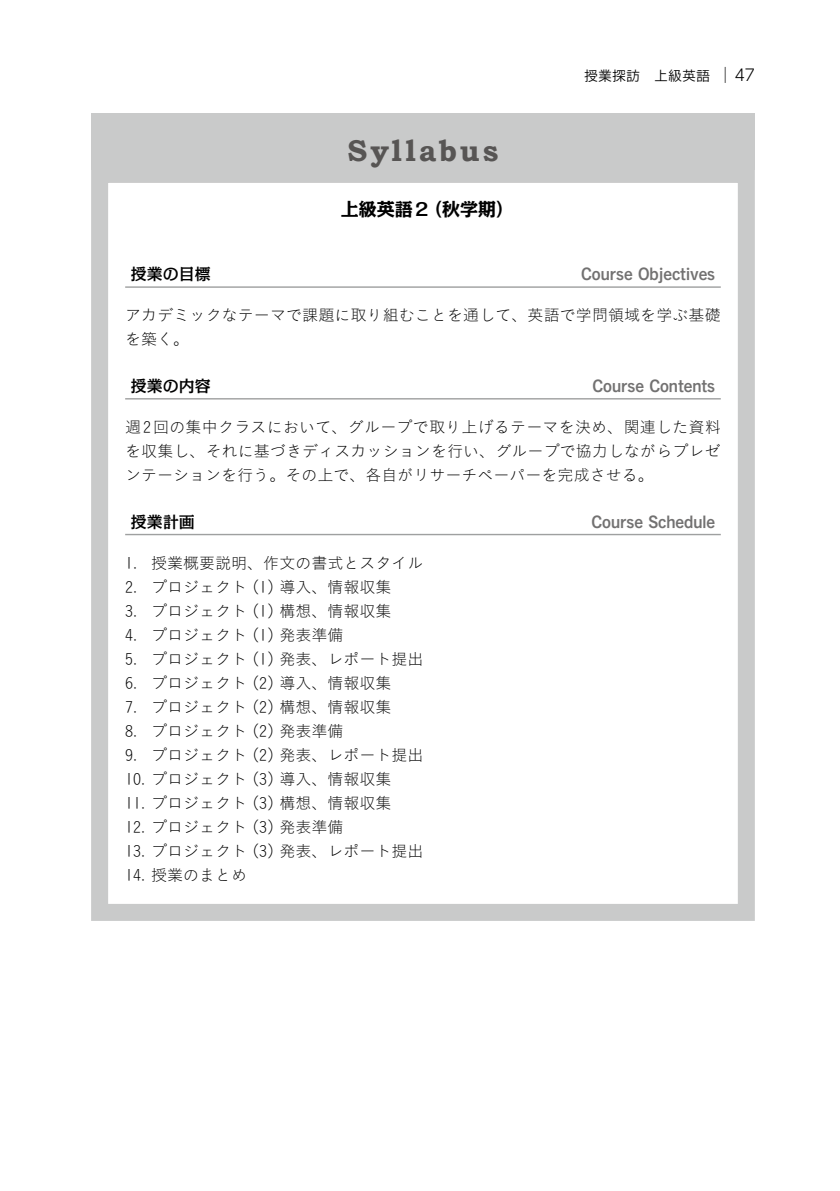
<style>
.page{position:relative;width:840px;height:1191px;background:#fff}
.page>*{position:absolute;margin:0;border:0;box-sizing:border-box;transform-origin:0 0}
.t1{font:700 30px "Bookman Old Style";letter-spacing:.105em;color:#575554}
.t2{font:700 18px "Kakumin Pro";color:#000}
.t3{font:16px/24px "Koburina Go Std W1";color:#000}
.t4{font:16px "Koburina Go Std W6";color:#727171}
.t5{font:500 16px "Kakumin Pro";color:#000}
.t6{font:14px "Ro NOW Std GM";color:#000}
.s1{font-family:"UD Shin Go C Oniz Pr 6 N";font-weight:300;font-size:16px}
</style>
<div class="page">
<hr style="left:125px;top:286px;width:595px;height:2px;background:#9fa0a0">
<hr style="left:125px;top:398px;width:595px;height:1px;background:#9fa0a0">
<hr style="left:125px;top:534px;width:595px;height:1px;background:#9fa0a0">
<div style="left:91px;top:166px;width:663px;height:755px;border:17px solid #c9caca"></div>
<div style="left:91px;top:113px;width:663px;height:57px;background:#c9caca"></div>
<h1 class="t1" style="left:347px;top:129px;width:152px">Syllabus</h1>
<p class="t2" style="left:340px;top:195px;width:175px">上級英語 2（秋学期）</p>
<p class="t6" style="left:584px;top:67px;width:172px">授業探訪　上級英語 <span class="s1">│47</span></p>
<p class="t5" style="left:131px;top:261px;width:81px">授業の目標</p>
<p class="t4" style="left:581px;top:262px;width:135px">Course Objectives</p>
<p class="t3" style="left:125px;top:303px;width:596px">アカデミックなテーマで課題に取り組むことを通して、英語で学問領域を学ぶ基礎を築く。</p>
<p class="t5" style="left:131px;top:373px;width:81px">授業の内容</p>
<p class="t4" style="left:592px;top:373px;width:124px">Course Contents</p>
<p class="t3" style="left:125px;top:414px;width:597px;text-align:justify">週2回の集中クラスにおいて、グループで取り上げるテーマを決め、関連した資料を収集し、それに基づきディスカッションを行い、グループで協力しながらプレゼンテーションを行う。その上で、各自がリサーチペーパーを完成させる。</p>
<p class="t5" style="left:131px;top:509px;width:65px">授業計画</p>
<p class="t4" style="left:591px;top:509px;width:125px">Course Schedule</p>
<p class="t3" style="left:125px;top:550px;width:299px">1. 授業概要説明、作文の書式とスタイル</p>
<p class="t3" style="left:125px;top:574px;width:267px">2. プロジェクト（1）導入、情報収集</p>
<p class="t3" style="left:125px;top:598px;width:267px">3. プロジェクト（1）構想、情報収集</p>
<p class="t3" style="left:125px;top:622px;width:219px">4. プロジェクト（1）発表準備</p>
<p class="t3" style="left:125px;top:646px;width:299px">5. プロジェクト（1）発表、レポート提出</p>
<p class="t3" style="left:125px;top:670px;width:267px">6. プロジェクト（2）導入、情報収集</p>
<p class="t3" style="left:125px;top:694px;width:267px">7. プロジェクト（2）構想、情報収集</p>
<p class="t3" style="left:125px;top:718px;width:219px">8. プロジェクト（2）発表準備</p>
<p class="t3" style="left:125px;top:742px;width:299px">9. プロジェクト（2）発表、レポート提出</p>
<p class="t3" style="left:125px;top:766px;width:267px">10. プロジェクト（3）導入、情報収集</p>
<p class="t3" style="left:125px;top:790px;width:267px">11. プロジェクト（3）構想、情報収集</p>
<p class="t3" style="left:125px;top:814px;width:219px">12. プロジェクト（3）発表準備</p>
<p class="t3" style="left:125px;top:838px;width:299px">13. プロジェクト（3）発表、レポート提出</p>
<p class="t3" style="left:125px;top:862px;width:123px">14. 授業のまとめ</p>
</div>
